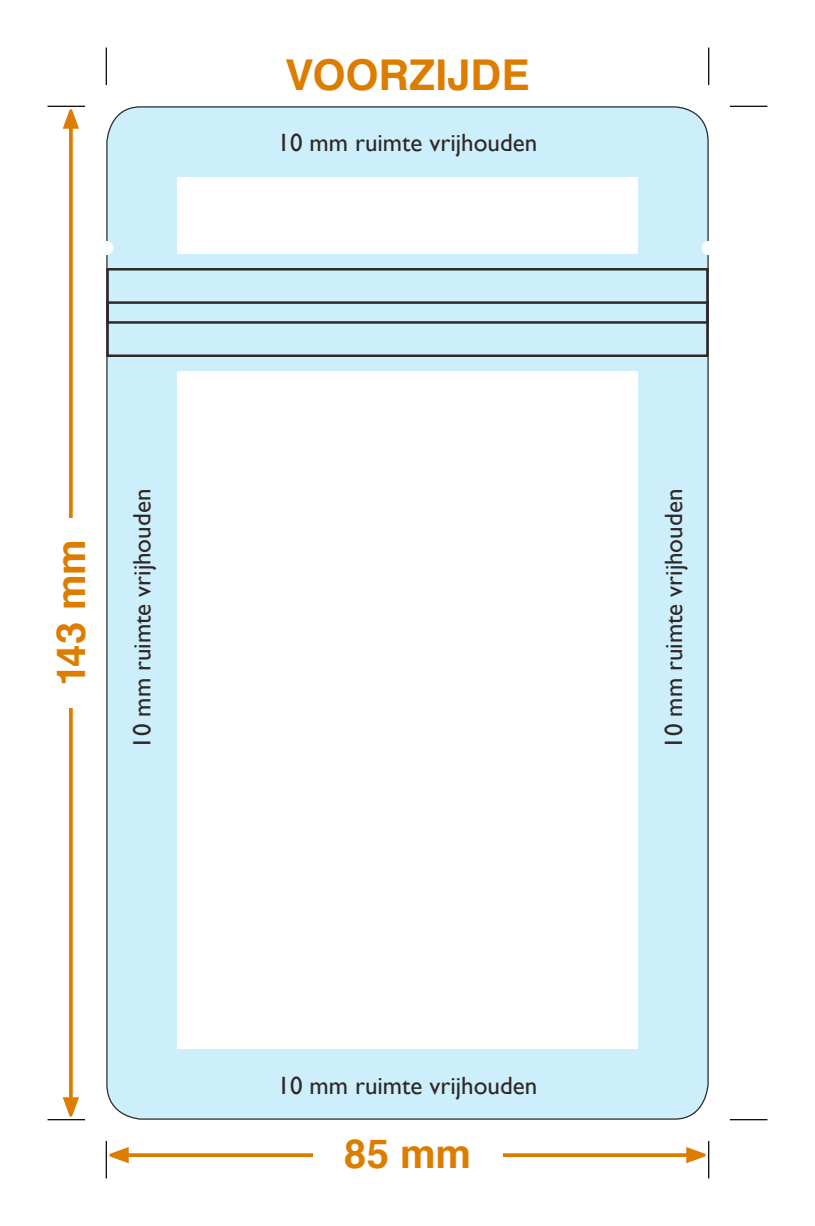
<style>
.page{position:relative;width:815px;height:1226px;background:#fff}
.page>*{position:absolute;margin:0;border:0;box-sizing:border-box;transform-origin:0 0}
.t1{font:700 42.5px "Helvetica";color:#dc7d00}
.t2{font:700 40px "Helvetica";letter-spacing:-.005em;color:#dc7d00}
.t3{font:25px "Gill Sans";color:#2e2926}
</style>
<div class="page">
<div style="left:107px;top:106px;width:602px;height:1014px;background:#cdeffb;border-radius:34px"></div>
<svg style="left:129px;top:1153px;width:557px;height:4px"></svg>
<svg style="left:686px;top:1147px;width:20px;height:16px"></svg>
<svg style="left:109px;top:1147px;width:20px;height:16px"></svg>
<svg style="left:69px;top:129px;width:4px;height:968px;background:#de8510"></svg>
<svg style="left:63px;top:109px;width:16px;height:20px"></svg>
<svg style="left:63px;top:1097px;width:16px;height:20px"></svg>
<div style="left:55px;top:518px;width:30px;height:190px;background:#fff"></div>
<div style="left:177px;top:177px;width:461px;height:77px;background:#fff"></div>
<div style="left:177px;top:371px;width:461px;height:678px;background:#fff"></div>
<div style="left:106px;top:268px;width:603px;height:89px;border:2px solid #2e2926"></div>
<div style="left:106px;top:301px;width:603px;height:23px;border:2px solid #2e2926"></div>
<div style="left:313px;top:1138px;width:189px;height:30px;background:#fff"></div>
<div style="left:99px;top:241px;width:14px;height:14px;background:#fff;border-radius:50%"></div>
<div style="left:702px;top:241px;width:14px;height:14px;background:#fff;border-radius:50%"></div>
<svg style="left:48px;top:105px;width:37px;height:1px"></svg>
<svg style="left:730px;top:105px;width:37px;height:1px"></svg>
<svg style="left:48px;top:1120px;width:37px;height:1px"></svg>
<svg style="left:730px;top:1120px;width:37px;height:1px"></svg>
<svg style="left:105px;top:48px;width:1px;height:37px"></svg>
<svg style="left:105px;top:1141px;width:1px;height:37px"></svg>
<svg style="left:709px;top:48px;width:1px;height:37px"></svg>
<svg style="left:709px;top:1141px;width:1px;height:37px"></svg>
<hr style="left:48px;top:106px;width:37px;height:1px;background:#000">
<hr style="left:730px;top:106px;width:37px;height:1px;background:#000">
<hr style="left:48px;top:1119px;width:37px;height:1px;background:#000">
<hr style="left:730px;top:1119px;width:37px;height:1px;background:#000">
<hr style="left:106px;top:48px;width:1px;height:37px;background:#000">
<hr style="left:106px;top:1141px;width:1px;height:37px;background:#000">
<hr style="left:708px;top:48px;width:1px;height:37px;background:#000">
<hr style="left:708px;top:1141px;width:1px;height:37px;background:#000">
<h1 class="t1" style="left:285px;top:41px;width:246px">VOORZIJDE</h1>
<p class="t3" style="left:278px;top:128px;width:261px">10 mm ruimte vrijhouden</p>
<h2 class="t2" style="left:39px;top:686px;width:148px;rotate:-90deg">143 mm</h2>
<p class="t3" style="left:127px;top:749px;width:261px;rotate:-90deg">10 mm ruimte vrijhouden</p>
<p class="t3" style="left:659px;top:749px;width:261px;rotate:-90deg">10 mm ruimte vrijhouden</p>
<p class="t3" style="left:278px;top:1071px;width:261px">10 mm ruimte vrijhouden</p>
<h2 class="t2" style="left:344px;top:1121px;width:128px">85 mm</h2>
</div>
